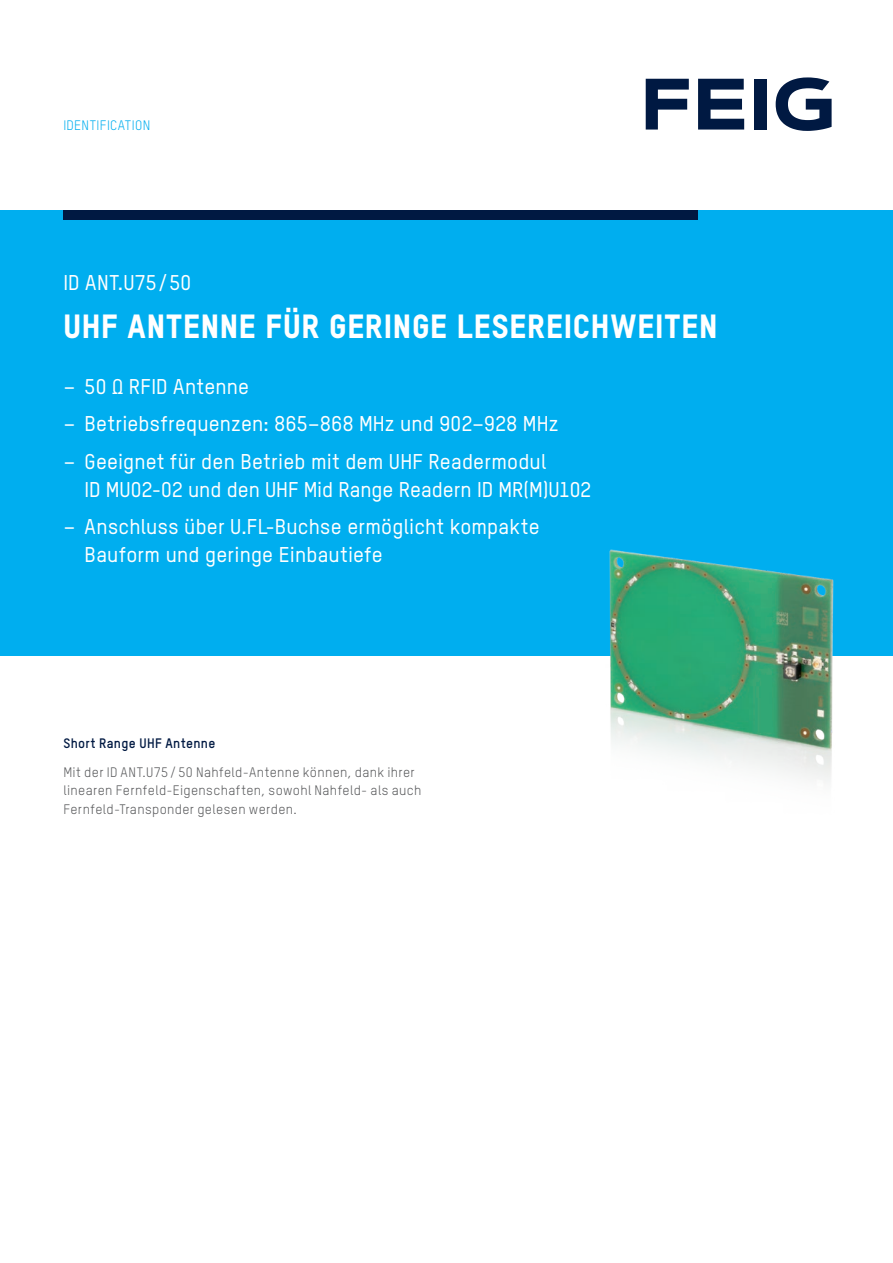
<style>
.page{position:relative;width:893px;height:1263px;background:#fff}
.page>*{position:absolute;margin:0;border:0;box-sizing:border-box;transform-origin:0 0}
.Titel_HL_22_weiß{font:800 33px "TSTAR";letter-spacing:.025em;color:#fff}
.Titel_Subline_14_wei{font:500 21px/28px "TSTAR";letter-spacing:.01em;color:#fff}
.Fliesstext_9_grau{font:13.5px/18.8px "TSTAR";letter-spacing:.025em;color:#57585a}
.Fliesstext_Headline{font:700 13.5px "TSTAR";letter-spacing:.025em;color:#001942}
.Header_Claim_9_cyan{font:13.5px "TSTAR";letter-spacing:.025em;color:#00aeef}
</style>
<div class="page">
<div style="left:0;top:210px;width:893px;height:446px;background:#00aeef"></div>
<div style="left:63px;top:210px;width:635px;height:10px;background:#001942"></div>
<img style="left:609px;top:549px;width:225px;height:234px">
<svg style="left:646px;top:79px;width:43px;height:51px"></svg>
<svg style="left:698px;top:79px;width:46px;height:51px"></svg>
<div style="left:755px;top:79px;width:12px;height:51px;background:#001942"></div>
<svg style="left:776px;top:77px;width:56px;height:54px"></svg>
<p class="Header_Claim_9_cyan" style="left:63px;top:117px;width:88px">IDENTIFICATION</p>
<p class="Titel_Subline_14_wei" style="left:63px;top:268px;width:129px">ID ANT.U75/50</p>
<p class="Titel_HL_22_weiß" style="left:63px;top:306px;width:655px">UHF ANTENNE FÜR GERINGE LESEREICHWEITEN</p>
<p class="Titel_Subline_14_wei" style="left:63px;top:372px;width:187px">– 50 Ω RFID Antenne</p>
<p class="Titel_Subline_14_wei" style="left:63px;top:409px;width:496px">– Betriebsfrequenzen: 865–868 MHz und 902–928 MHz</p>
<p class="Titel_Subline_14_wei" style="left:85px;top:447px;width:508px;text-indent:-21px">– Geeignet für den Betrieb mit dem UHF Readermodul<br>ID MU02-02 und den UHF Mid Range Readern ID MR(M)U102</p>
<p class="Titel_Subline_14_wei" style="left:85px;top:512px;width:457px;text-indent:-21px">– Anschluss über U.FL-Buchse ermöglicht kompakte<br>Bauform und geringe Einbautiefe</p>
<p class="Fliesstext_Headline" style="left:63px;top:735px;width:154px">Short Range UHF Antenne</p>
<p class="Fliesstext_9_grau" style="left:63px;top:762px;width:360px">Mit der ID ANT.U75 / 50 Nahfeld-Antenne können, dank ihrer linearen Fernfeld-Eigenschaften, sowohl Nahfeld- als auch<br>Fernfeld-Transponder gelesen werden.</p>
</div>
